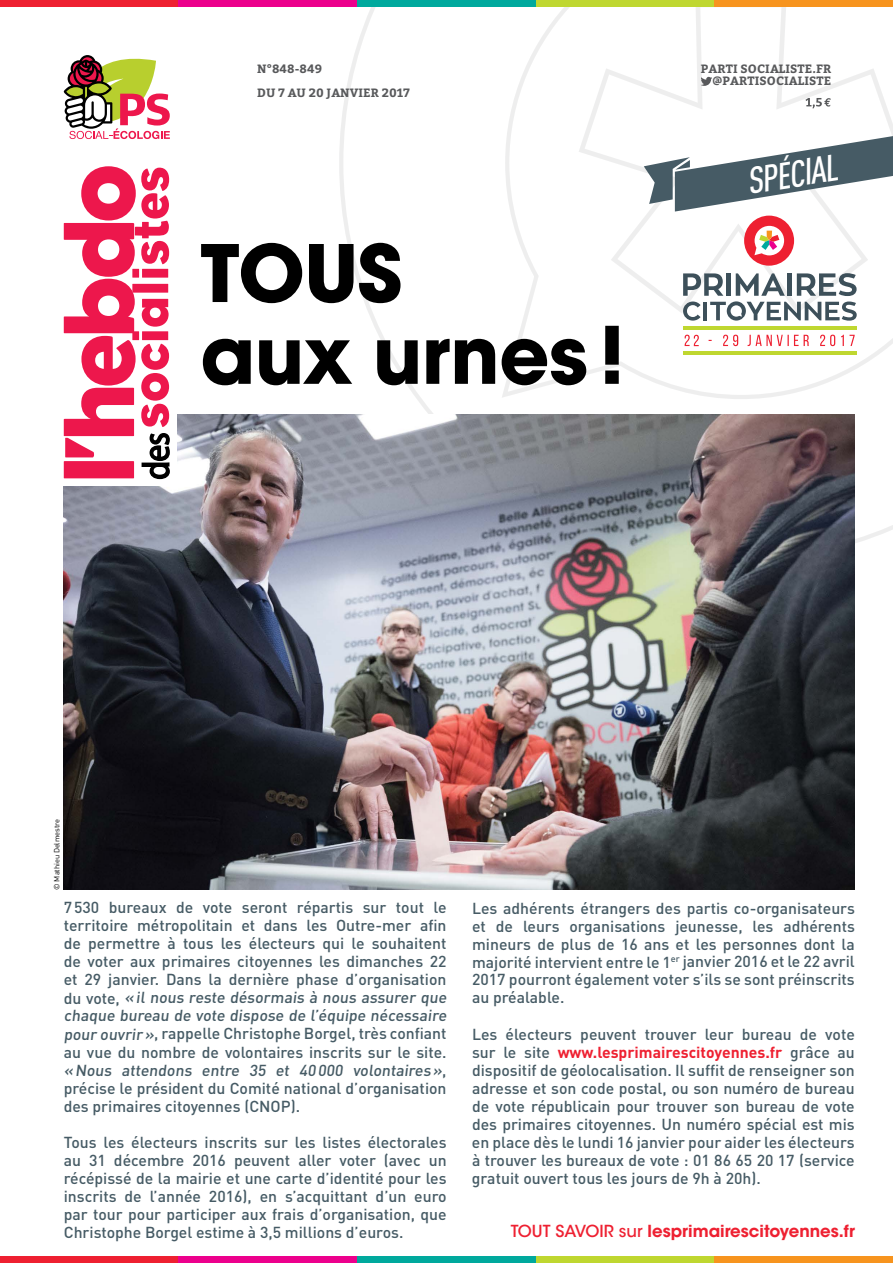
<style>
.page{position:relative;width:893px;height:1263px;background:#fff}
.page>*{position:absolute;margin:0;border:0;box-sizing:border-box;transform-origin:0 0}
.t1{font:700 87px/81.8px "Avant Garde Gothic Itc T";color:#000}
.t2{font:italic 500 36.75px "DIN Cond";color:#fff}
.t3{font:16.5px "ITC Avant Garde MM 665 750";color:#ee2031}
.t4{font:500 15.75px/18px "DIN";color:#465b65;text-align:justify}
.t5{font:700 12px/24px "Bitter";letter-spacing:.01em;color:#58595b}
.t6{font:7.5px "DIN";letter-spacing:-.01em;color:#000}
.s1{font-weight:700;color:#ee2031}
.s2{font-family:"ITC Avant Garde MM 445 750"}
</style>
<div class="page">
<svg style="left:337px;top:6px;width:556px;height:537px"></svg>
<svg style="left:579px;top:6px;width:314px;height:307px"></svg>
<img style="left:64px;top:414px;width:791px;height:476px">
<svg style="left:700px;top:77px;width:12px;height:9px"></svg>
<svg style="left:64px;top:55px;width:106px;height:84px"></svg>
<svg style="left:805px;top:98px;width:26px;height:11px"></svg>
<hr style="left:683px;top:327px;width:173px;height:3px;background:#bfd730">
<svg style="left:723px;top:335px;width:15px;height:11px"></svg>
<svg style="left:748px;top:335px;width:61px;height:11px"></svg>
<svg style="left:820px;top:335px;width:15px;height:11px"></svg>
<svg style="left:841px;top:335px;width:14px;height:11px"></svg>
<hr style="left:683px;top:351px;width:173px;height:3px;background:#bfd730">
<svg style="left:644px;top:136px;width:249px;height:130px"></svg>
<svg style="left:683px;top:273px;width:174px;height:48px"></svg>
<svg style="left:685px;top:335px;width:14px;height:11px"></svg>
<div style="left:0;top:0;width:179px;height:6px;background:#ee2031"></div>
<div style="left:179px;top:0;width:178px;height:6px;background:#ec008c"></div>
<div style="left:357px;top:0;width:179px;height:6px;background:#00a99d"></div>
<div style="left:536px;top:0;width:178px;height:6px;background:#bfd730"></div>
<div style="left:714px;top:0;width:179px;height:6px;background:#f7941e"></div>
<div style="left:0;top:1256px;width:179px;height:7px;background:#ee2031"></div>
<div style="left:179px;top:1256px;width:178px;height:7px;background:#ec008c"></div>
<div style="left:357px;top:1256px;width:179px;height:7px;background:#00a99d"></div>
<div style="left:536px;top:1256px;width:178px;height:7px;background:#bfd730"></div>
<div style="left:714px;top:1256px;width:179px;height:7px;background:#f7941e"></div>
<div style="left:0;top:377px;width:176px;height:109px;background:#fff"></div>
<svg style="left:64px;top:166px;width:106px;height:314px"></svg>
<p class="t5" style="left:257px;top:57px;width:154px">N°848-849<br>DU 7 AU 20 JANVIER 2017</p>
<p class="t5" style="left:701px;top:63px;width:131px;line-height:12px;text-align:right">PARTI SOCIALISTE.FR @PARTISOCIALISTE</p>
<h1 class="t1" style="left:200px;top:230px;width:426px">Tous<br>aux urnes !</h1>
<h2 class="t2" style="left:743px;top:160px;width:93px;rotate:-9deg">SPÉCIAL</h2>
<p class="t6" style="left:52px;top:890px;width:72px;rotate:-90deg">© Mathieu Delmestre</p>
<p class="t4" style="left:64px;top:898px;width:387px;text-align:left">7 530 bureaux de vote seront répartis sur tout le territoire métropolitain et dans les Outre-mer afin de permettre à tous les électeurs qui le souhaitent de voter aux primaires citoyennes les dimanches 22 et 29 janvier. Dans la dernière phase d’organisation du vote, « il nous reste désormais à nous assurer que chaque bureau de vote dispose de l’équipe nécessaire pourouvrir », rappelle Christophe Borgel, très confiant au vue du nombre de volontaires inscrits sur le site. « Nous attendons entre 35 et 40 000 volontaires », précise le président du Comité national d’organisation des primaires citoyennes (CNOP).</p>
<p class="t4" style="left:64px;top:1132px;width:384px">Tous les électeurs inscrits sur les listes électorales au 31 décembre 2016 peuvent aller voter (avec un récépissé de la mairie et une carte d’identité pour les inscrits de l’année 2016), en s’acquittant d’un euro par tour pour participer aux frais d’organisation, que Christophe Borgel estime à 3,5 millions d’euros.</p>
<p class="t4" style="left:472px;top:898px;width:384px">Les adhérents étrangers des partis co-organisateurs et de leurs organisations jeunesse, les adhérents mineurs de plus de 16 ans et les personnes dont la majorité intervient entre le 1<sup>er</sup> janvier 2016 et le 22 avril 2017 pourront également voter s’ils se sont préinscrits au préalable.</p>
<p class="t4" style="left:472px;top:1024px;width:384px">Les électeurs peuvent trouver leur bureau de vote sur le site <span class="s1">www.lesprimairescitoyennes.fr</span> grâce au dispositif de géolocalisation. Il suffit de renseigner son adresse et son code postal, ou son numéro de bureau de vote républicain pour trouver son bureau de vote des primaires citoyennes. Un numéro spécial est mis en place dès le lundi 16 janvier pour aider les électeurs à trouver les bureaux de vote : 01 86 65 20 17 (service gratuit ouvert tous les jours de 9h à 20h).</p>
<p class="t3" style="left:511px;top:1221px;width:346px"><span class="s2">TOUT SAVOIR sur</span> lesprimairescitoyennes.fr</p>
</div>
